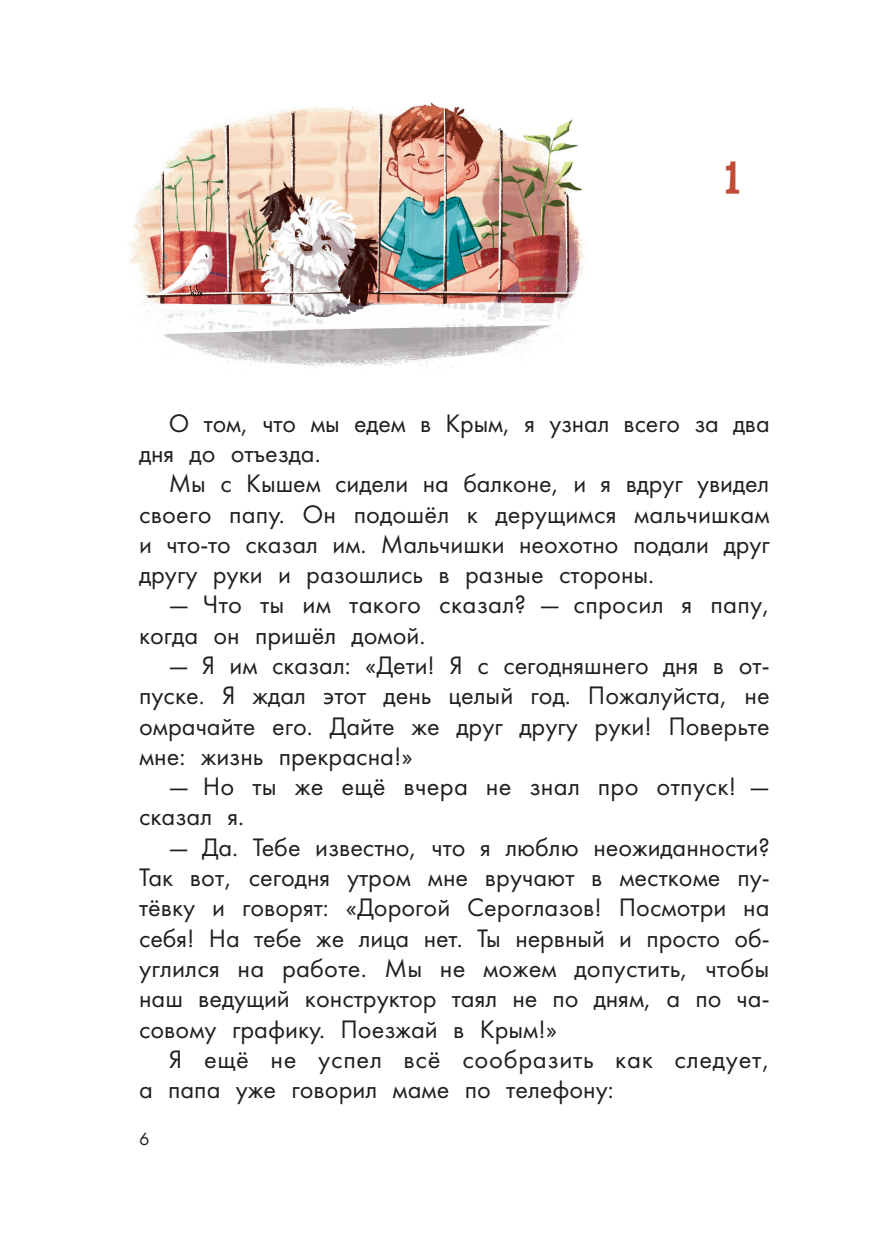
<style>
.page{position:relative;width:869px;height:1241px;background:#fff}
.page>*{position:absolute;margin:0;border:0;box-sizing:border-box;transform-origin:0 0}
.t1{font:40.25px "Duality";color:#c14b35}
.t2{font:26.25px/30.3px "Futura";color:#231f20}
.t3{font:26.25px/30.3px "Futura";letter-spacing:.025em;color:#231f20}
.t4{font:18.38px "Futura";color:#231f20}
</style>
<div class="page">
<img style="left:128px;top:102px;width:458px;height:267px">
<h1 class="t1" style="left:724px;top:153px;width:17px">1</h1>
<p class="t2" style="left:139px;top:407px;width:632px;text-indent:30px">О том, что мы едем в Крым, я узнал всего за два дня до отъезда.</p>
<p class="t2" style="left:139px;top:468px;width:632px;text-align:justify;text-indent:30px">Мы с Кышем сидели на балконе, и я вдруг увидел своего папу. Он подошёл к дерущимся мальчишкам и что-то сказал им. Мальчишки неохотно подали друг другу руки и разошлись в разные стороны.</p>
<p class="t2" style="left:139px;top:589px;width:631px;text-indent:30px">— Что ты им такого сказал? — спросил я папу, когда он пришёл домой.</p>
<p class="t2" style="left:139px;top:650px;width:632px;text-align:justify;text-indent:30px">— Я им сказал: «Дети! Я с сегодняшнего дня в от&shy;пуске. Я ждал этот день целый год. Пожалуйста, не омрачайте его. Дайте же друг другу руки! Поверьте мне: жизнь прекрасна!»</p>
<p class="t2" style="left:139px;top:771px;width:632px;text-indent:30px">— Но ты же ещё вчера не знал про отпуск! — сказал я.</p>
<p class="t2" style="left:139px;top:831px;width:632px;text-align:justify;text-indent:30px">— Да. Тебе известно, что я люблю неожиданности?<br>Так вот, сегодня утром мне вручают в месткоме пу&shy;тёвку и говорят: «Дорогой Сероглазов! Посмотри на себя! На тебе же лица нет. Ты нервный и просто об&shy;углился на работе. Мы не можем допустить, чтобы наш ведущий конструктор таял не по дням, а по ча&shy;совому графику. Поезжай в Крым!»</p>
<p class="t3" style="left:139px;top:1043px;width:632px;text-indent:30px">Я ещё не успел всё сообразить как следует, а папа уже говорил маме по телефону:</p>
<p class="t4" style="left:139px;top:1127px;width:12px">6</p>
</div>
